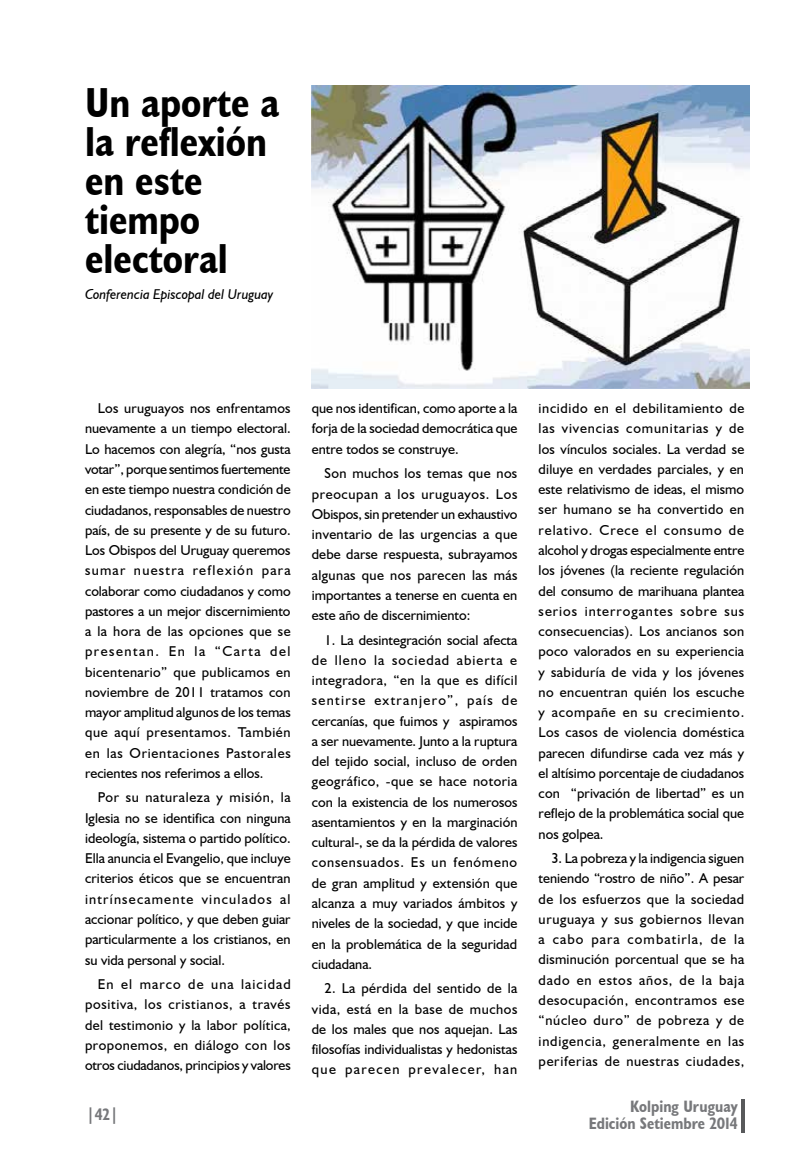
<style>
.page{position:relative;width:808px;height:1170px;background:#fff}
.page>*{position:absolute;margin:0;border:0;box-sizing:border-box;transform-origin:0 0}
.t1{font:700 condensed 42px/39px "Humanist 521 BT";color:#000}
.t2{font:700 condensed 16.5px/16.5px "Humanist 521 BT";color:#77787b;text-align:right}
.t3{font:14.25px/20.2px "Humanist 521 BT";color:#000;text-align:justify}
.t4{font:italic 14.25px "Humanist 521 BT";color:#000}
</style>
<div class="page">
<hr style="left:741px;top:1099px;width:4px;height:33px;background:#58595b">
<img style="left:312px;top:85px;width:437px;height:303px">
<h1 class="t1" style="left:85px;top:82px;width:196px">Un aporte a la reflexión en este tiempo electoral</h1>
<p class="t4" style="left:85px;top:285px;width:190px">Conferencia Episcopal del Uruguay</p>
<p class="t3" style="left:85px;top:398px;width:207px;text-indent:13px">Los uruguayos nos enfrentamos nuevamente a un tiempo electoral.<br>Lo hacemos con alegría, “nos gusta votar”, porque sentimos fuertemente en este tiempo nuestra condición de ciudadanos, responsables de nuestro país, de su presente y de su futuro.<br>Los Obispos del Uruguay queremos sumar nuestra reflexión para colaborar como ciudadanos y como pastores a un mejor discernimiento a la hora de las opciones que se presentan. En la “Carta del bicentenario” que publicamos en noviembre de 2011 tratamos con mayor amplitud algunos de los temas que aquí presentamos. También en las Orientaciones Pastorales recientes nos referimos a ellos.</p>
<p class="t3" style="left:85px;top:787px;width:207px;text-indent:13px">Por su naturaleza y misión, la Iglesia no se identifica con ninguna ideología, sistema o partido político.<br>Ella anuncia el Evangelio, que incluye criterios éticos que se encuentran intrínsecamente vinculados al accionar político, y que deben guiar particularmente a los cristianos, en su vida personal y social.</p>
<p class="t3" style="left:85px;top:973px;width:207px;text-indent:13px">En el marco de una laicidad positiva, los cristianos, a través del testimonio y la labor política, proponemos, en diálogo con los otros ciudadanos, principios y valores</p>
<p class="t3" style="left:312px;top:398px;width:207px">que nos identifican, como aporte a la forja de la sociedad democrática que entre todos se construye.</p>
<p class="t3" style="left:312px;top:463px;width:207px;text-indent:13px">Son muchos los temas que nos preocupan a los uruguayos. Los Obispos, sin pretender un exhaustivo inventario de las urgencias a que debe darse respuesta, subrayamos algunas que nos parecen las más importantes a tenerse en cuenta en este año de discernimiento:</p>
<p class="t3" style="left:312px;top:629px;width:207px;text-indent:13px">1. La desintegración social afecta de lleno la sociedad abierta e integradora, “en la que es difícil sentirse extranjero”, país de cercanías, que fuimos y aspiramos a ser nuevamente. Junto a la ruptura del tejido social, incluso de orden geográfico, -que se hace notoria con la existencia de los numerosos asentamientos y en la marginación cultural-, se da la pérdida de valores consensuados. Es un fenómeno de gran amplitud y extensión que alcanza a muy variados ámbitos y niveles de la sociedad, y que incide en la problemática de la seguridad ciudadana.</p>
<p class="t3" style="left:312px;top:977px;width:207px;text-indent:13px">2. La pérdida del sentido de la vida, está en la base de muchos de los males que nos aquejan. Las filosofías individualistas y hedonistas que parecen prevalecer, han</p>
<p class="t3" style="left:539px;top:398px;width:207px">incidido en el debilitamiento de las vivencias comunitarias y de los vínculos sociales. La verdad se diluye en verdades parciales, y en este relativismo de ideas, el mismo ser humano se ha convertido en relativo. Crece el consumo de alcohol y drogas especialmente entre los jóvenes (la reciente regulación del consumo de marihuana plantea serios interrogantes sobre sus consecuencias). Los ancianos son poco valorados en su experiencia y sabiduría de vida y los jóvenes no encuentran quién los escuche y acompañe en su crecimiento.<br>Los casos de violencia doméstica parecen difundirse cada vez más y el altísimo porcentaje de ciudadanos con “privación de libertad” es un reflejo de la problemática social que nos golpea.</p>
<p class="t3" style="left:539px;top:847px;width:207px;text-indent:13px">3. La pobreza y la indigencia siguen teniendo “rostro de niño”. A pesar de los esfuerzos que la sociedad uruguaya y sus gobiernos llevan a cabo para combatirla, de la disminución porcentual que se ha dado en estos años, de la baja desocupación, encontramos ese “núcleo duro” de pobreza y de indigencia, generalmente en las periferias de nuestras ciudades,</p>
<p class="t2" style="left:87px;top:1105px;width:33px">|42|</p>
<p class="t2" style="left:589px;top:1097px;width:151px">Kolping Uruguay<br>Edición Setiembre 2014</p>
</div>
